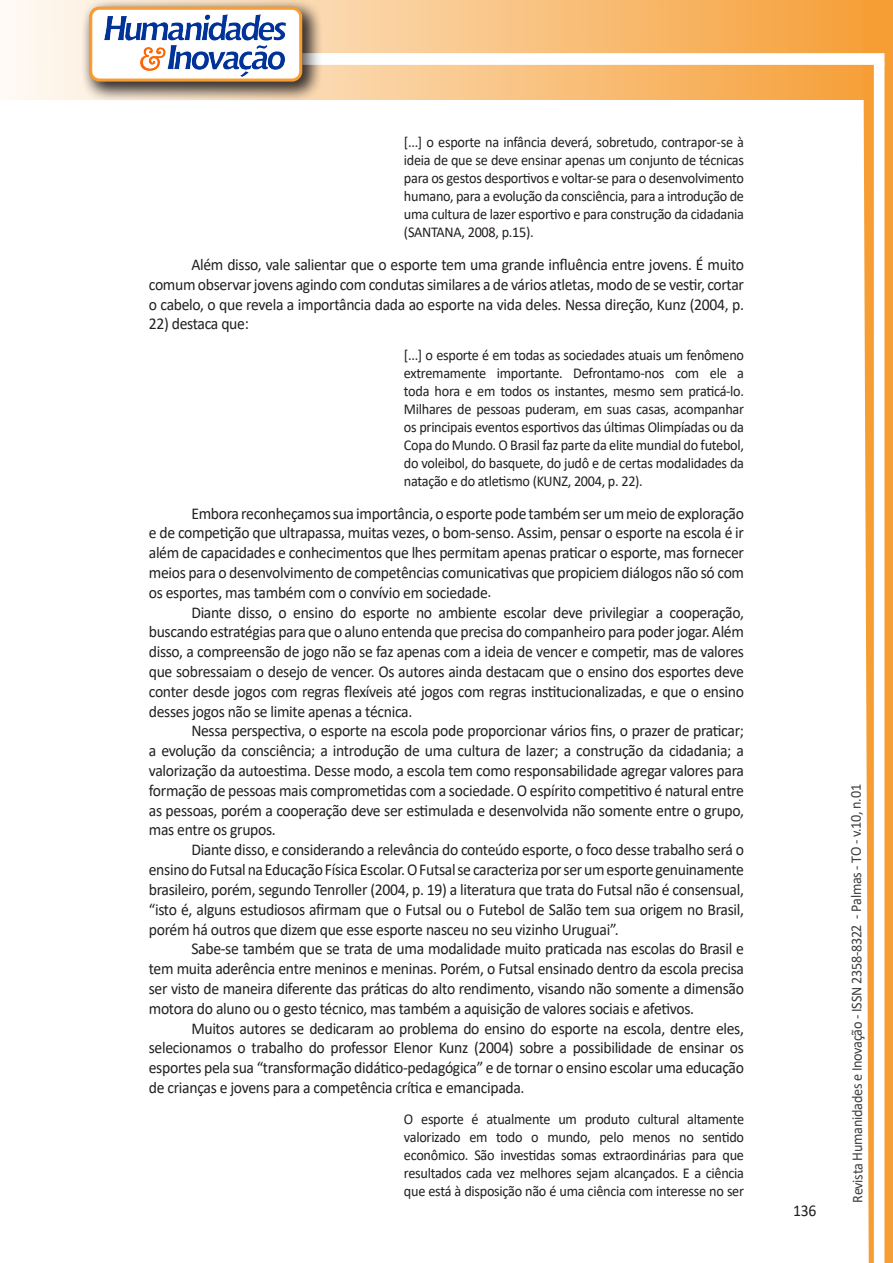
<style>
.page{position:relative;width:893px;height:1263px;background:#fff}
.page>*{position:absolute;margin:0;border:0;box-sizing:border-box;transform-origin:0 0}
.texto{font:16.5px/19.8px "Calibri";letter-spacing:-.02em;color:#231f20;text-align:justify;scale:.95 1}
.citacao{font:15px/18px "Calibri";letter-spacing:-.02em;color:#231f20;text-align:justify;scale:.95 1}
.t1{font:15px "Calibri";letter-spacing:-.025em;color:#3e3e3f;scale:.95 1}
</style>
<div class="page">
<svg style="left:5px;top:0;width:858px;height:100px"></svg>
<div style="left:302px;top:53px;width:582px;height:12px;background:#fff;border:2px solid #fff"></div>
<svg style="left:863px;top:0;width:30px;height:1263px"></svg>
<div style="left:81px;top:0;width:241px;height:102px;background:#231f20;opacity:.75"></div>
<div style="left:91px;top:8px;width:210px;height:72px;background:#fff;border-radius:9px"></div>
<img style="left:104px;top:14px;width:181px;height:62px">
<div style="left:89px;top:7px;width:213px;height:75px;border:3px solid #f69e34;border-radius:9px"></div>
<p class="citacao" style="left:404px;top:133px;width:360px">[...] o esporte na infância deverá, sobretudo, contrapor-se à ideia de que se deve ensinar apenas um conjunto de técnicas para os gestos desportivos e voltar-se para o desenvolvimento humano, para a evolução da consciência, para a introdução de uma cultura de lazer esportivo e para construção da cidadania (SANTANA, 2008, p.15).</p>
<p class="texto" style="left:149px;top:254px;width:628px;text-indent:43px">Além disso, vale salientar que o esporte tem uma grande influência entre jovens. É muito comum observar jovens agindo com condutas similares a de vários atletas, modo de se vestir, cortar o cabelo, o que revela a importância dada ao esporte na vida deles. Nessa direção, Kunz (2004, p.</p>
<p class="texto" style="left:149px;top:313px;width:107px">22) destaca que:</p>
<p class="citacao" style="left:404px;top:346px;width:360px">[...] o esporte é em todas as sociedades atuais um fenômeno extremamente importante. Defrontamo-nos com ele a toda hora e em todos os instantes, mesmo sem praticá-lo.<br>Milhares de pessoas puderam, em suas casas, acompanhar os principais eventos esportivos das últimas Olimpíadas ou da Copa do Mundo. O Brasil faz parte da elite mundial do futebol, do voleibol, do basquete, do judô e de certas modalidades da natação e do atletismo (KUNZ, 2004, p. 22).</p>
<p class="texto" style="left:149px;top:503px;width:628px;text-indent:43px">Embora reconheçamos sua importância, o esporte pode também ser um meio de exploração e de competição que ultrapassa, muitas vezes, o bom-senso. Assim, pensar o esporte na escola é ir além de capacidades e conhecimentos que lhes permitam apenas praticar o esporte, mas fornecer meios para o desenvolvimento de competências comunicativas que propiciem diálogos não só com os esportes, mas também com o convívio em sociedade.</p>
<p class="texto" style="left:149px;top:602px;width:628px;text-indent:43px">Diante disso, o ensino do esporte no ambiente escolar deve privilegiar a cooperação, buscando estratégias para que o aluno entenda que precisa do companheiro para poder jogar. Além disso, a compreensão de jogo não se faz apenas com a ideia de vencer e competir, mas de valores que sobressaiam o desejo de vencer. Os autores ainda destacam que o ensino dos esportes deve conter desde jogos com regras flexíveis até jogos com regras institucionalizadas, e que o ensino desses jogos não se limite apenas a técnica.</p>
<p class="texto" style="left:149px;top:721px;width:628px;text-indent:43px">Nessa perspectiva, o esporte na escola pode proporcionar vários fins, o prazer de praticar; a evolução da consciência; a introdução de uma cultura de lazer; a construção da cidadania; a valorização da autoestima. Desse modo, a escola tem como responsabilidade agregar valores para formação de pessoas mais comprometidas com a sociedade. O espírito competitivo é natural entre as pessoas, porém a cooperação deve ser estimulada e desenvolvida não somente entre o grupo, mas entre os grupos.</p>
<p class="texto" style="left:149px;top:839px;width:628px;text-indent:43px">Diante disso, e considerando a relevância do conteúdo esporte, o foco desse trabalho será o ensino do Futsal na Educação Física Escolar. O Futsal se caracteriza por ser um esporte genuinamente brasileiro, porém, segundo Tenroller (2004, p. 19) a literatura que trata do Futsal não é consensual, “isto é, alguns estudiosos afirmam que o Futsal ou o Futebol de Salão tem sua origem no Brasil, porém há outros que dizem que esse esporte nasceu no seu vizinho Uruguai”.</p>
<p class="texto" style="left:149px;top:938px;width:628px;text-indent:43px">Sabe-se também que se trata de uma modalidade muito praticada nas escolas do Brasil e tem muita aderência entre meninos e meninas. Porém, o Futsal ensinado dentro da escola precisa ser visto de maneira diferente das práticas do alto rendimento, visando não somente a dimensão motora do aluno ou o gesto técnico, mas também a aquisição de valores sociais e afetivos.</p>
<p class="texto" style="left:149px;top:1018px;width:628px;text-indent:43px">Muitos autores se dedicaram ao problema do ensino do esporte na escola, dentre eles, selecionamos o trabalho do professor Elenor Kunz (2004) sobre a possibilidade de ensinar os esportes pela sua “transformação didático-pedagógica” e de tornar o ensino escolar uma educação de crianças e jovens para a competência crítica e emancipada.</p>
<p class="citacao" style="left:404px;top:1109px;width:360px">O esporte é atualmente um produto cultural altamente valorizado em todo o mundo, pelo menos no sentido econômico. São investidas somas extraordinárias para que resultados cada vez melhores sejam alcançados. E a ciência que está à disposição não é uma ciência com interesse no ser</p>
<p class="texto" style="left:793px;top:1200px;width:26px">136</p>
<p class="t1" style="left:846px;top:1203px;width:442px;rotate:-90deg">Revista Humanidades e Inovação - ISSN 2358-8322 - Palmas - TO - v.10, n.01</p>
</div>
